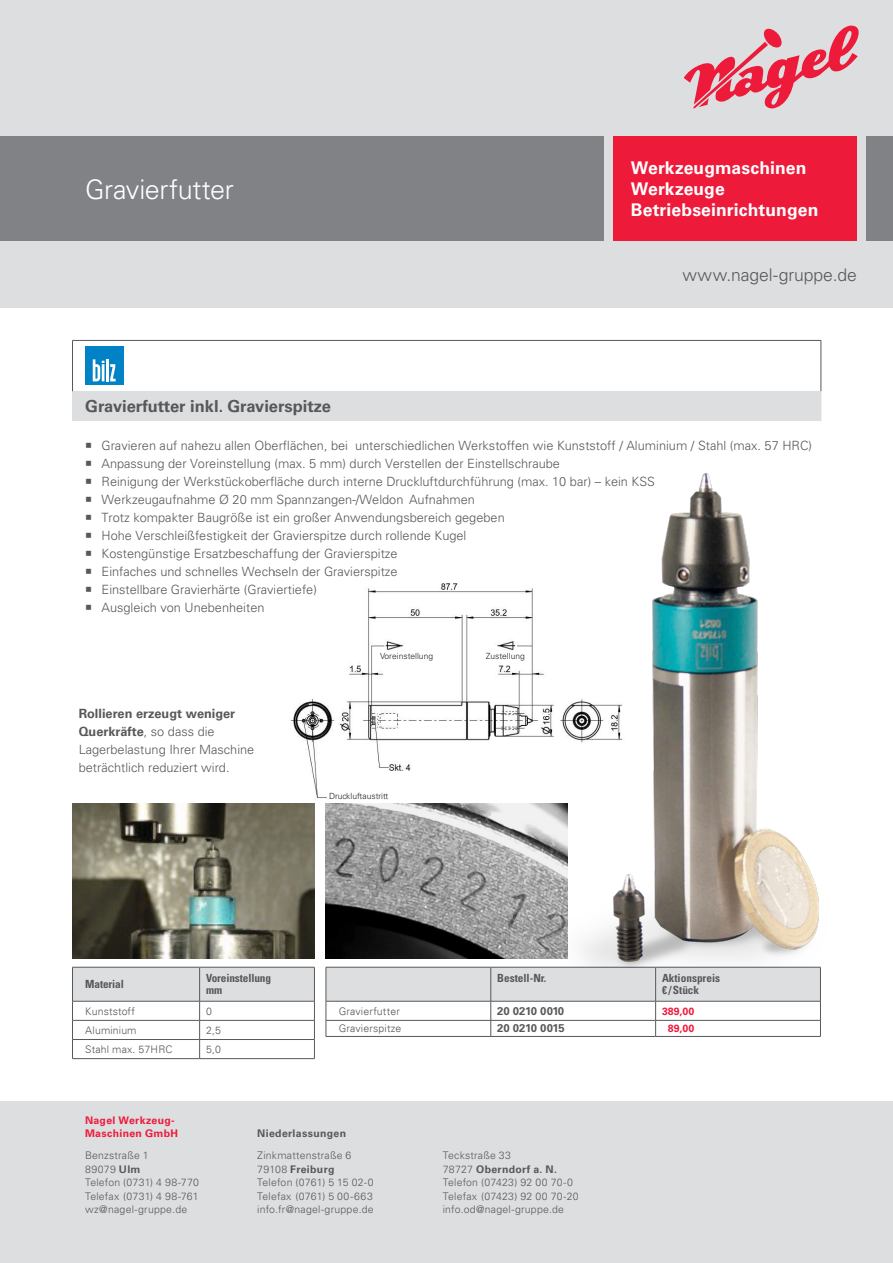
<style>
.page{position:relative;width:893px;height:1263px;background:#fff}
.page>*{position:absolute;margin:0;border:0;box-sizing:border-box;transform-origin:0 0}
.t1{font:300 27px "Univers LT Std";letter-spacing:-.01em;color:#fff}
.t2{font:700 17.55px/21px "Univers LT Std";letter-spacing:.005em;color:#fff}
.t3{font:300 17.55px "Univers LT Std";letter-spacing:-.005em;color:#57585a}
.t4{font:700 16.5px "Univers LT Std";color:#57585a}
.t5{font:300 12.75px/18px "Univers LT Std";color:#57585a}
.t6{font:700 condensed 11.25px/12px "Univers LT Std";color:#57585a}
.t7{font:700 11.25px "Univers LT Std";color:#57585a}
.t8{font:300 10.5px/13.5px "Univers LT Std";letter-spacing:.02em;color:#57585a}
.t9{font:300 10.5px "Univers LT";letter-spacing:.015em;color:#57585a}
.t10{font:700 10.5px/13.5px "Univers LT Std";letter-spacing:.03em;color:#ed1a3a}
.t11{font:700 10.5px "Univers LT Std";letter-spacing:.035em;color:#57585a}
.t12{font:300 8.4px "Univers LT Std";color:#231f20}
.s1{font-weight:700}
</style>
<div class="page">
<div style="left:0;top:0;width:893px;height:308px;background:#dddee0"></div>
<div style="left:866px;top:137px;width:27px;height:104px;background:#808285"></div>
<div style="left:0;top:137px;width:604px;height:104px;background:#808285"></div>
<div style="left:613px;top:137px;width:244px;height:104px;background:#ed1a3a"></div>
<svg style="left:655px;top:25px;width:232px;height:112px"></svg>
<div style="left:0;top:1101px;width:893px;height:162px;background:#dddee0"></div>
<div style="left:73px;top:391px;width:748px;height:30px;background:#dddee0"></div>
<svg style="left:72px;top:392px;width:1px;height:29px"></svg>
<hr style="left:72px;top:391px;width:749px;height:1px;background:#dddee0">
<hr style="left:821px;top:341px;width:1px;height:50px;background:#57585a">
<svg style="left:821px;top:392px;width:1px;height:29px"></svg>
<hr style="left:72px;top:341px;width:1px;height:50px;background:#57585a">
<hr style="left:72px;top:340px;width:749px;height:1px;background:#57585a">
<svg style="left:72px;top:967px;width:243px;height:92px"></svg>
<svg style="left:326px;top:967px;width:495px;height:69px"></svg>
<hr style="left:326px;top:1036px;width:165px;height:1px;background:#57585a">
<hr style="left:491px;top:1036px;width:165px;height:1px;background:#57585a">
<hr style="left:656px;top:1036px;width:165px;height:1px;background:#57585a">
<div style="left:85px;top:347px;width:38px;height:38px;background:#0083c6"></div>
<svg style="left:110px;top:364px;width:6px;height:17px"></svg>
<hr style="left:106px;top:359px;width:3px;height:22px;background:#fff">
<svg style="left:93px;top:359px;width:11px;height:22px"></svg>
<img style="left:72px;top:803px;width:243px;height:156px">
<img style="left:326px;top:815px;width:225px;height:144px">
<img style="left:274px;top:583px;width:277px;height:232px">
<div style="left:385px;top:651px;width:48px;height:13px;background:#fff"></div>
<div style="left:472px;top:651px;width:48px;height:13px;background:#fff"></div>
<div style="left:386px;top:771px;width:48px;height:14px;background:#fff"></div>
<svg style="left:329px;top:790px;width:61px;height:28px"></svg>
<img style="left:551px;top:473px;width:270px;height:494px">
<h1 class="t1" style="left:85px;top:179px;width:150px">Gravierfutter</h1>
<p class="t4" style="left:85px;top:400px;width:247px">Gravierfutter inkl. Gravierspitze</p>
<h2 class="t2" style="left:631px;top:159px;width:189px">Werkzeugmaschinen<br>Werkzeuge<br>Betriebseinrichtungen</h2>
<h2 class="t3" style="left:682px;top:268px;width:176px">www.nagel-gruppe.de</h2>
<p class="t5" style="left:85px;top:437px;width:728px">○ Gravieren auf nahezu allen Oberflächen, bei unterschiedlichen Werkstoffen wie Kunststoff / Aluminium / Stahl (max. 57 HRC)</p>
<p class="t5" style="left:85px;top:455px;width:476px">○ Anpassung der Voreinstellung (max. 5 mm) durch Verstellen der Einstellschraube</p>
<p class="t5" style="left:85px;top:473px;width:571px">○ Reinigung der Werkstückoberfläche durch interne Druckluftdurchführung (max. 10 bar) – kein KSS</p>
<p class="t5" style="left:85px;top:491px;width:391px">○ Werkzeugaufnahme Ø 20 mm Spannzangen-/Weldon Aufnahmen</p>
<p class="t5" style="left:85px;top:509px;width:421px">○ Trotz kompakter Baugröße ist ein großer Anwendungsbereich gegeben</p>
<p class="t5" style="left:85px;top:527px;width:383px">○ Hohe Verschleißfestigkeit der Gravierspitze durch rollende Kugel</p>
<p class="t5" style="left:85px;top:545px;width:314px">○ Kostengünstige Ersatzbeschaffung der Gravierspitze</p>
<p class="t5" style="left:85px;top:563px;width:314px">○ Einfaches und schnelles Wechseln der Gravierspitze</p>
<p class="t5" style="left:85px;top:581px;width:233px">○ Einstellbare Gravierhärte (Graviertiefe)</p>
<p class="t5" style="left:85px;top:599px;width:181px">○ Ausgleich von Unebenheiten</p>
<p class="t12" style="left:380px;top:653px;width:55px">Voreinstellung</p>
<p class="t12" style="left:486px;top:652px;width:41px">Zustellung</p>
<p class="t5" style="left:79px;top:706px;width:177px"><span class="s1">Rollieren erzeugt weniger<br>Querkräfte</span>, so dass die<br>Lagerbelastung Ihrer Maschine beträchtlich reduziert wird.</p>
<p class="t12" style="left:329px;top:792px;width:61px">Druckluftaustritt</p>
<p class="t6" style="left:85px;top:979px;width:40px">Material</p>
<p class="t6" style="left:206px;top:973px;width:67px">Voreinstellung mm</p>
<p class="t9" style="left:85px;top:1007px;width:51px">Kunststoff</p>
<p class="t9" style="left:206px;top:1007px;width:7px">0</p>
<p class="t9" style="left:85px;top:1026px;width:53px">Aluminium</p>
<p class="t9" style="left:206px;top:1026px;width:17px">2,5</p>
<p class="t9" style="left:85px;top:1045px;width:89px">Stahl max. 57HRC</p>
<p class="t9" style="left:206px;top:1045px;width:17px">5,0</p>
<p class="t6" style="left:497px;top:973px;width:51px">Bestell-Nr.</p>
<p class="t6" style="left:662px;top:973px;width:60px">Aktionspreis € / Stück</p>
<p class="t9" style="left:339px;top:1007px;width:63px">Gravierfutter</p>
<p class="t7" style="left:497px;top:1006px;width:69px">20 0210 0010</p>
<p class="t10" style="left:662px;top:1005px;width:34px">389,00</p>
<p class="t9" style="left:339px;top:1024px;width:64px">Gravierspitze</p>
<p class="t7" style="left:497px;top:1024px;width:69px">20 0210 0015</p>
<p class="t10" style="left:668px;top:1022px;width:28px">89,00</p>
<p class="t10" style="left:85px;top:1114px;width:95px">Nagel Werkzeug-<br>Maschinen GmbH</p>
<p class="t8" style="left:85px;top:1149px;width:115px">Benzstraße 1<br>89079 <span class="s1">Ulm<br></span>Telefon (0731) 4 98-770<br>Telefax (0731) 4 98-761 wz@nagel-gruppe.de</p>
<p class="t11" style="left:257px;top:1129px;width:90px">Niederlassungen</p>
<p class="t8" style="left:257px;top:1149px;width:118px">Zinkmattenstraße 6<br>79108 <span class="s1">Freiburg<br></span>Telefon (0761) 5 15 02-0<br>Telefax (0761) 5 00-663 info.fr@nagel-gruppe.de</p>
<p class="t8" style="left:443px;top:1149px;width:137px">Teckstraße 33<br>78727 <span class="s1">Oberndorf a. N.<br></span>Telefon (07423) 92 00 70-0<br>Telefax (07423) 92 00 70-20 info.od@nagel-gruppe.de</p>
</div>
